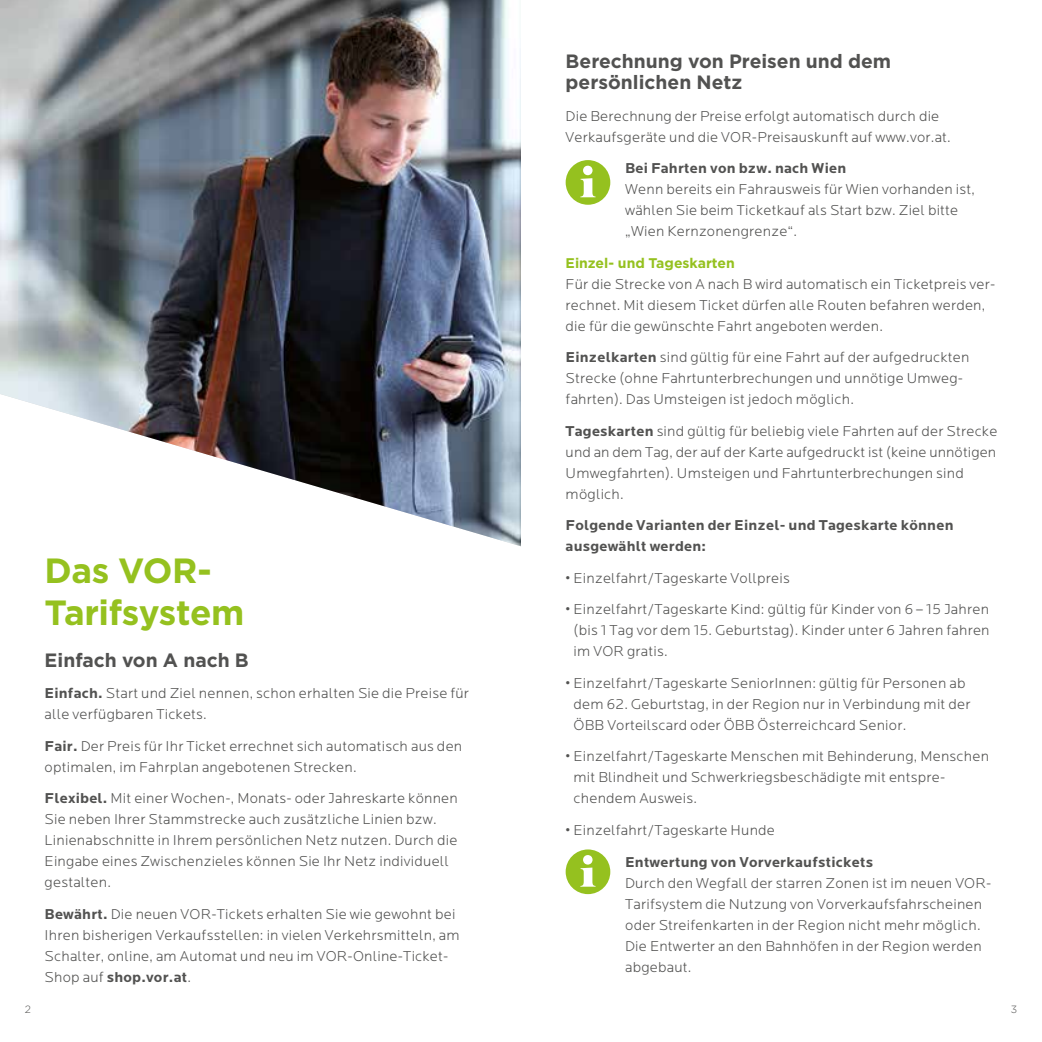
<style>
.page{position:relative;width:1042px;height:1042px;background:#fff}
.page>*{position:absolute;margin:0;border:0;box-sizing:border-box;transform-origin:0 0}
.t1{font:700 35px/42px "Gotham";letter-spacing:-.015em;color:#95c11f}
.t2{font:700 19.25px/21px "Gotham";color:#525251}
.t3{font:300 14.88px/21px "Locator";letter-spacing:.015em;color:#525251}
.t4{font:700 14.88px/21px "Locator";letter-spacing:.015em;color:#525251}
.t5{font:700 14px "Gotham";color:#95c11f}
.t6{font:300 10.5px "Gotham";color:#525251}
.s1{font-weight:700}
</style>
<div class="page">
<div style="left:566px;top:160px;width:44px;height:45px;background:#95c11f;border-radius:50%"></div>
<svg style="left:580px;top:166px;width:15px;height:31px"></svg>
<div style="left:566px;top:849px;width:44px;height:45px;background:#95c11f;border-radius:50%"></div>
<svg style="left:580px;top:855px;width:15px;height:31px"></svg>
<img style="left:0;top:0;width:521px;height:546px">
<h1 class="t1" style="left:45px;top:549px;width:201px">Das VOR-<br>Tarifsystem</h1>
<p class="t2" style="left:45px;top:649px;width:206px">Einfach von A nach B</p>
<p class="t3" style="left:45px;top:683px;width:426px"><span class="s1">Einfach.</span> Start und Ziel nennen, schon erhalten Sie die Preise für alle verfügbaren Tickets.</p>
<p class="t3" style="left:45px;top:736px;width:419px"><span class="s1">Fair.</span> Der Preis für Ihr Ticket errechnet sich automatisch aus den optimalen, im Fahrplan angebotenen Strecken.</p>
<p class="t3" style="left:45px;top:788px;width:415px"><span class="s1">Flexibel.</span> Mit einer Wochen-, Monats- oder Jahreskarte können Sie neben Ihrer Stammstrecke auch zusätzliche Linien bzw.<br>Linienabschnitte in Ihrem persönlichen Netz nutzen. Durch die Eingabe eines Zwischenzieles können Sie Ihr Netz individuell gestalten.</p>
<p class="t3" style="left:45px;top:904px;width:416px"><span class="s1">Bewährt.</span> Die neuen VOR-Tickets erhalten Sie wie gewohnt bei Ihren bisherigen Verkaufsstellen: in vielen Verkehrsmitteln, am Schalter, online, am Automat und neu im VOR-Online-Ticket-Shop auf <span class="s1">shop.vor.at</span>.</p>
<p class="t2" style="left:566px;top:51px;width:327px">Berechnung von Preisen und dem persönlichen Netz</p>
<p class="t3" style="left:566px;top:106px;width:387px">Die Berechnung der Preise erfolgt automatisch durch die<br>Verkaufsgeräte und die VOR-Preisauskunft auf www.vor.at.</p>
<p class="t4" style="left:625px;top:158px;width:223px">Bei Fahrten von bzw. nach Wien</p>
<p class="t3" style="left:625px;top:179px;width:351px">Wenn bereits ein Fahrausweis für Wien vorhanden ist, wählen Sie beim Ticketkauf als Start bzw. Ziel bitte „Wien Kernzonengrenze“.</p>
<p class="t5" style="left:566px;top:253px;width:171px">Einzel- und Tageskarten</p>
<p class="t3" style="left:566px;top:274px;width:431px">Für die Strecke von A nach B wird automatisch ein Ticketpreis ver&shy;rechnet. Mit diesem Ticket dürfen alle Routen befahren werden, die für die gewünschte Fahrt angeboten werden.</p>
<p class="t3" style="left:566px;top:347px;width:405px"><span class="s1">Einzelkarten</span> sind gültig für eine Fahrt auf der aufgedruckten<br>Strecke (ohne Fahrtunterbrechungen und unnötige Umweg&shy;fahrten). Das Umsteigen ist jedoch möglich.</p>
<p class="t3" style="left:566px;top:421px;width:433px"><span class="s1">Tageskarten</span> sind gültig für beliebig viele Fahrten auf der Strecke und an dem Tag, der auf der Karte aufgedruckt ist (keine unnötigen Umwegfahrten). Umsteigen und Fahrtunterbrechungen sind möglich.</p>
<p class="t4" style="left:566px;top:515px;width:389px">Folgende Varianten der Einzel- und Tageskarte können ausgewählt werden:</p>
<p class="t3" style="left:566px;top:568px;width:226px">• Einzelfahrt/Tageskarte Vollpreis</p>
<p class="t3" style="left:573px;top:599px;width:417px;text-align:justify;text-indent:-8px">• Einzelfahrt/Tageskarte Kind: gültig für Kinder von 6 – 15 Jahren (bis 1 Tag vor dem 15. Geburtstag). Kinder unter 6 Jahren fahren im VOR gratis.</p>
<p class="t3" style="left:573px;top:673px;width:398px;text-indent:-8px">• Einzelfahrt/Tageskarte SeniorInnen: gültig für Personen ab dem 62. Geburtstag, in der Region nur in Verbindung mit der<br>ÖBB Vorteilscard oder ÖBB Österreichcard Senior.</p>
<p class="t3" style="left:573px;top:746px;width:417px;text-indent:-8px">• Einzelfahrt/Tageskarte Menschen mit Behinderung, Menschen mit Blindheit und Schwerkriegsbeschädigte mit entspre&shy;chendem Ausweis.</p>
<p class="t3" style="left:566px;top:820px;width:211px">• Einzelfahrt/Tageskarte Hunde</p>
<p class="t4" style="left:625px;top:851px;width:249px">Entwertung von Vorverkaufstickets</p>
<p class="t3" style="left:625px;top:872px;width:368px">Durch den Wegfall der starren Zonen ist im neuen VOR-Tarifsystem die Nutzung von Vorverkaufsfahrscheinen oder Streifenkarten in der Region nicht mehr möglich.<br>Die Entwerter an den Bahnhöfen in der Region werden abgebaut.</p>
<p class="t6" style="left:25px;top:1003px;width:8px">2</p>
<p class="t6" style="left:1011px;top:1003px;width:8px">3</p>
</div>
